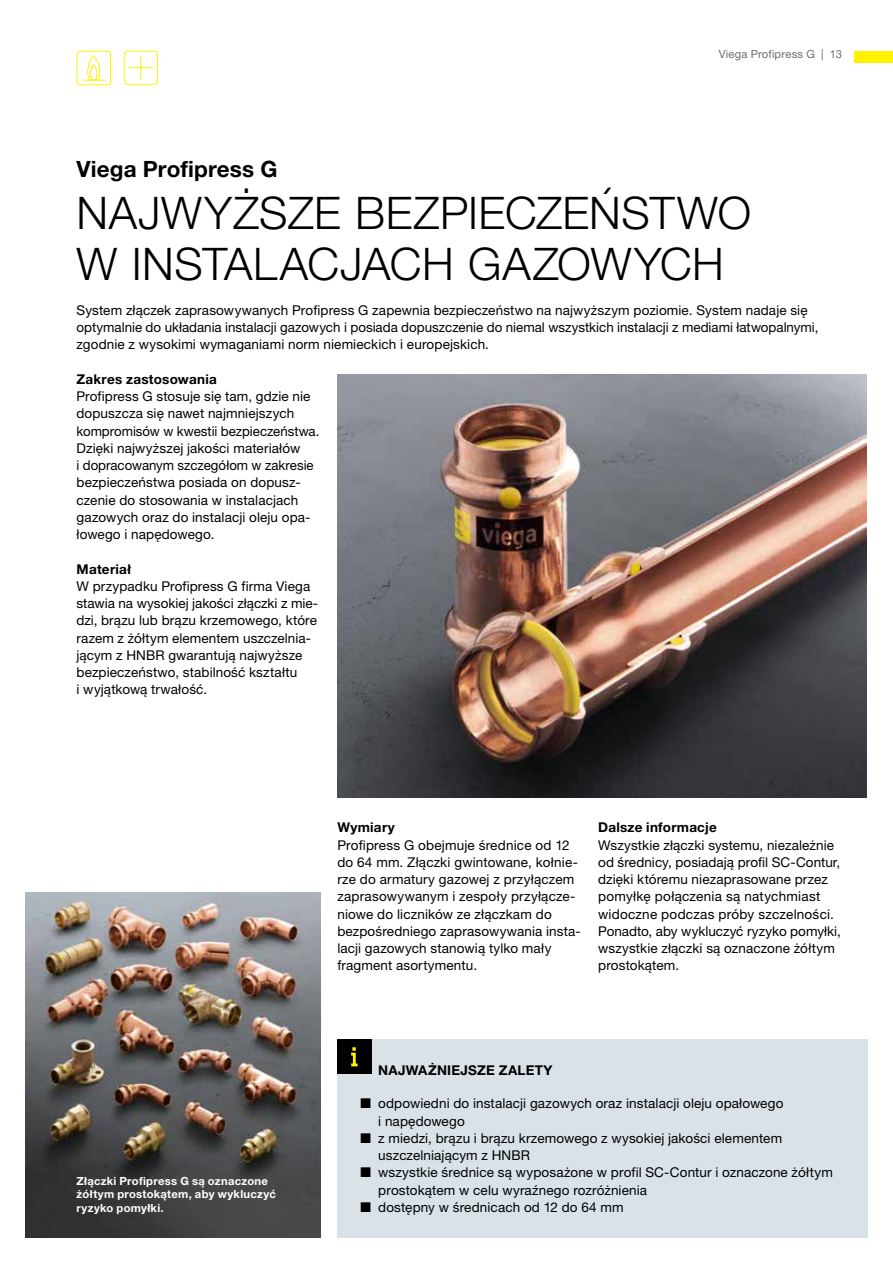
<style>
.page{position:relative;width:893px;height:1263px;background:#fff}
.page>*{position:absolute;margin:0;border:0;box-sizing:border-box;transform-origin:0 0}
.t1{font:45px/51.8px "M Ying Hei PR Cfor Viega W3";letter-spacing:.01em;color:#000}
.t2{font:22.5px "M Ying Hei PR Cfor Viega W7";letter-spacing:.005em;color:#000}
.t3{font:13.5px/17.2px "M Ying Hei PR Cfor Viega W4";letter-spacing:.01em;color:#000}
.t4{font:13.5px "M Ying Hei PR Cfor Viega W7";letter-spacing:.02em;color:#000}
.t5{font:11.25px/13.5px "M Ying Hei PR Cfor Viega W7";letter-spacing:.025em;color:#fff}
.t6{font:11.25px "M Ying Hei PR Cfor Viega W4";letter-spacing:.015em;color:#6d6e71}
</style>
<div class="page">
<img style="left:26px;top:892px;width:294px;height:345px">
<div style="left:337px;top:1039px;width:530px;height:198px;background:#d8e2e7"></div>
<div style="left:337px;top:1039px;width:34px;height:34px;background:#000"></div>
<svg style="left:351px;top:1047px;width:7px;height:19px"></svg>
<img style="left:337px;top:374px;width:530px;height:424px">
<div style="left:124px;top:51px;width:34px;height:34px;border:1px solid #fff200;border-radius:3px"></div>
<svg style="left:129px;top:56px;width:24px;height:24px"></svg>
<div style="left:77px;top:51px;width:34px;height:34px;border:1px solid #fff200;border-radius:3px"></div>
<svg style="left:81px;top:55px;width:25px;height:26px"></svg>
<div style="left:855px;top:51px;width:38px;height:11px;background:#fff200"></div>
<p class="t6" style="left:719px;top:47px;width:125px">Viega Profipress G | 13</p>
<h2 class="t2" style="left:77px;top:155px;width:203px">Viega Profipress G</h2>
<h1 class="t1" style="left:77px;top:187px;width:676px">NAJWYŻSZE BEZPIECZEŃSTWO<br>W INSTALACJACH GAZOWYCH</h1>
<p class="t3" style="left:77px;top:301px;width:743px">System złączek zaprasowywanych Profipress G zapewnia bezpieczeństwo na najwyższym poziomie. System nadaje się optymalnie do układania instalacji gazowych i posiada dopuszczenie do niemal wszystkich instalacji z mediami łatwopalnymi, zgodnie z wysokimi wymaganiami norm niemieckich i europejskich.</p>
<p class="t4" style="left:77px;top:371px;width:142px">Zakres zastosowania</p>
<p class="t3" style="left:77px;top:388px;width:244px">Profipress G stosuje się tam, gdzie nie dopuszcza się nawet najmniejszych kompromisów w kwestii bezpieczeństwa.<br>Dzięki najwyższej jakości materiałów<br>i dopracowanym szczegółom w zakresie bezpieczeństwa posiada on dopusz&shy;czenie do stosowania w instalacjach gazowych oraz do instalacji oleju opa&shy;łowego i napędowego.</p>
<p class="t4" style="left:77px;top:560px;width:56px">Materiał</p>
<p class="t3" style="left:77px;top:577px;width:243px">W przypadku Profipress G firma Viega stawia na wysokiej jakości złączki z mie&shy;dzi, brązu lub brązu krzemowego, które razem z żółtym elementem uszczelnia&shy;jącym z HNBR gwarantują najwyższe bezpieczeństwo, stabilność kształtu<br>i wyjątkową trwałość.</p>
<p class="t5" style="left:77px;top:1174px;width:201px">Złączki Profipress G są oznaczone żółtym prostokątem, aby wykluczyć ryzyko pomyłki.</p>
<p class="t4" style="left:337px;top:819px;width:59px">Wymiary</p>
<p class="t3" style="left:337px;top:836px;width:245px">Profipress G obejmuje średnice od 12 do 64 mm. Złączki gwintowane, kołnie&shy;rze do armatury gazowej z przyłączem zaprasowywanym i zespoły przyłącze&shy;niowe do liczników ze złączkam do bezpośredniego zaprasowywania insta&shy;lacji gazowych stanowią tylko mały fragment asortymentu.</p>
<p class="t4" style="left:598px;top:819px;width:120px">Dalsze informacje</p>
<p class="t3" style="left:598px;top:836px;width:244px">Wszystkie złączki systemu, niezależnie od średnicy, posiadają profil SC-Contur, dzięki któremu niezaprasowane przez pomyłkę połączenia są natychmiast widoczne podczas próby szczelności.<br>Ponadto, aby wykluczyć ryzyko pomyłki, wszystkie złączki są oznaczone żółtym prostokątem.</p>
<p class="t4" style="left:378px;top:1061px;width:176px">NAJWAŻNIEJSZE ZALETY</p>
<p class="t3" style="left:378px;top:1095px;width:407px;text-indent:-18px">■ odpowiedni do instalacji gazowych oraz instalacji oleju opałowego i napędowego</p>
<p class="t3" style="left:378px;top:1129px;width:405px;text-indent:-18px">■ z miedzi, brązu i brązu krzemowego z wysokiej jakości elementem uszczelniającym z HNBR</p>
<p class="t3" style="left:378px;top:1164px;width:456px;text-indent:-18px">■ wszystkie średnice są wyposażone w profil SC-Contur i oznaczone żółtym prostokątem w celu wyraźnego rozróżnienia</p>
<p class="t3" style="left:360px;top:1198px;width:265px">■ dostępny w średnicach od 12 do 64 mm</p>
</div>
